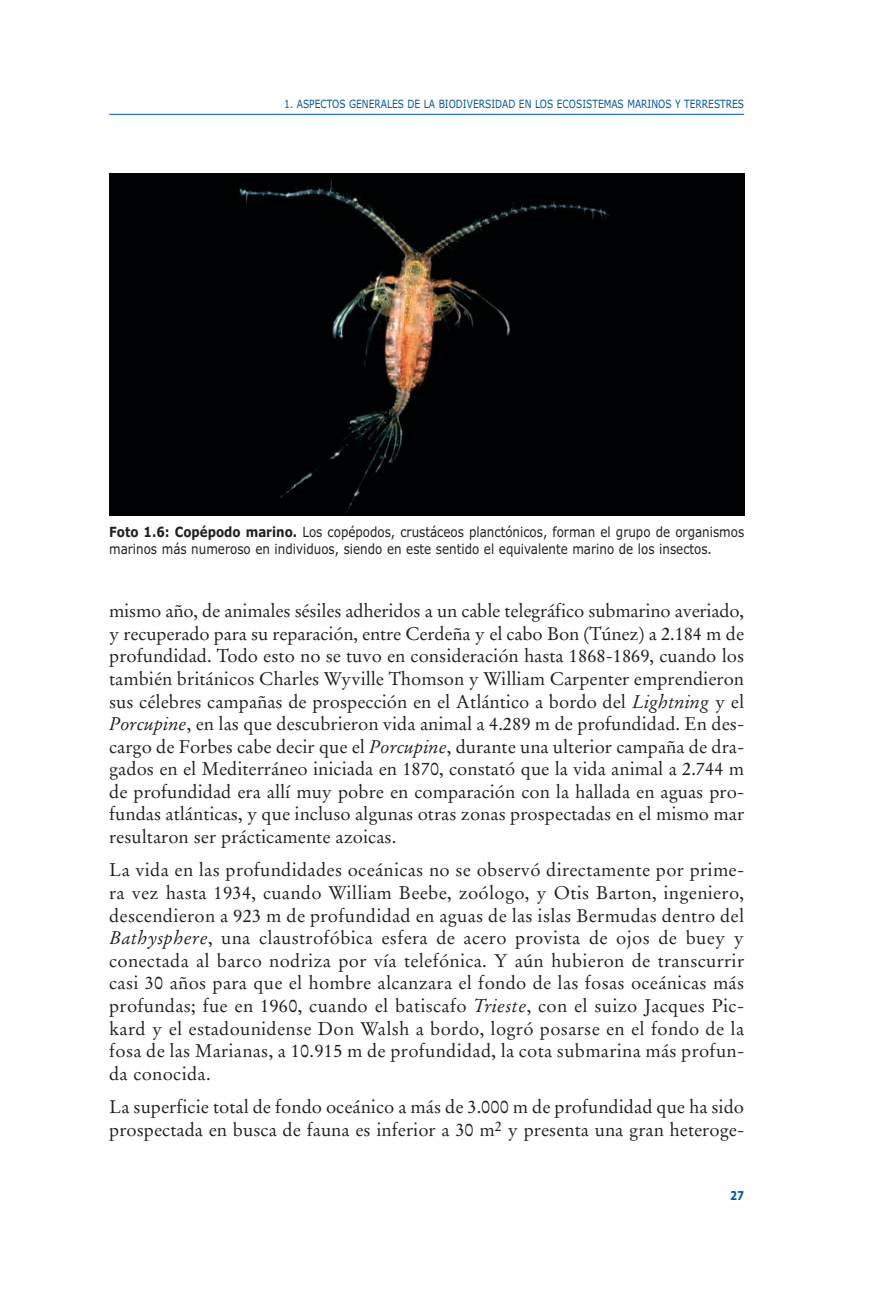
<style>
.page{position:relative;width:893px;height:1290px;background:#fff}
.page>*{position:absolute;margin:0;border:0;box-sizing:border-box;transform-origin:0 0}
.t1{font:18.38px/22.6px "Stempel Garamond";color:#231f20;text-align:justify}
.t2{font:14px/17.5px "Verdana";color:#231f20;scale:.85 1}
.t3{font:700 12.25px "Verdana";color:#0155a5;scale:.8 1}
.t4{font:11.38px "Verdana";color:#0155a5;scale:.8 1}
.s1{font-weight:700}
.s2{font-style:italic}
</style>
<div class="page">
<hr style="left:109px;top:114px;width:635px;height:1px;background:#0155a5">
<div style="left:109px;top:174px;width:635px;height:342px;background:#000102"></div>
<p class="t4" style="left:284px;top:97px;width:576px">1. ASPECTOS GENERALES DE LA BIODIVERSIDAD EN LOS ECOSISTEMAS MARINOS Y TERRESTRES</p>
<p class="t2" style="left:109px;top:523px;width:749px"><span class="s1">Foto 1.6: Copépodo marino.</span> Los copépodos, crustáceos planctónicos, forman el grupo de organismos marinos más numeroso en individuos, siendo en este sentido el equivalente marino de los insectos.</p>
<p class="t1" style="left:109px;top:601px;width:636px">mismo año, de animales sésiles adheridos a un cable telegráfico submarino averiado, y recuperado para su reparación, entre Cerdeña y el cabo Bon (Túnez) a 2.184 m de profundidad. Todo esto no se tuvo en consideración hasta 1868-1869, cuando los también británicos Charles Wyville Thomson y William Carpenter emprendieron sus célebres campañas de prospección en el Atlántico a bordo del <span class="s2">Lightning</span> y el <span class="s2">Porcupine</span>, en las que descubrieron vida animal a 4.289 m de profundidad. En des&shy;cargo de Forbes cabe decir que el <span class="s2">Porcupine</span>, durante una ulterior campaña de dra&shy;gados en el Mediterráneo iniciada en 1870, constató que la vida animal a 2.744 m de profundidad era allí muy pobre en comparación con la hallada en aguas pro&shy;fundas atlánticas, y que incluso algunas otras zonas prospectadas en el mismo mar resultaron ser prácticamente azoicas.</p>
<p class="t1" style="left:109px;top:860px;width:636px">La vida en las profundidades oceánicas no se observó directamente por prime&shy;ra vez hasta 1934, cuando William Beebe, zoólogo, y Otis Barton, ingeniero, descendieron a 923 m de profundidad en aguas de las islas Bermudas dentro del <span class="s2">Bathysphere</span>, una claustrofóbica esfera de acero provista de ojos de buey y conectada al barco nodriza por vía telefónica. Y aún hubieron de transcurrir casi 30 años para que el hombre alcanzara el fondo de las fosas oceánicas más profundas; fue en 1960, cuando el batiscafo <span class="s2">Trieste</span>, con el suizo Jacques Pic&shy;kard y el estadounidense Don Walsh a bordo, logró posarse en el fondo de la fosa de las Marianas, a 10.915 m de profundidad, la cota submarina más profun&shy;da conocida.</p>
<p class="t1" style="left:109px;top:1097px;width:636px">La superficie total de fondo oceánico a más de 3.000 m de profundidad que ha sido prospectada en busca de fauna es inferior a 30 m<sup>2</sup> y presenta una gran heteroge-</p>
<p class="t3" style="left:730px;top:1189px;width:19px">27</p>
</div>
